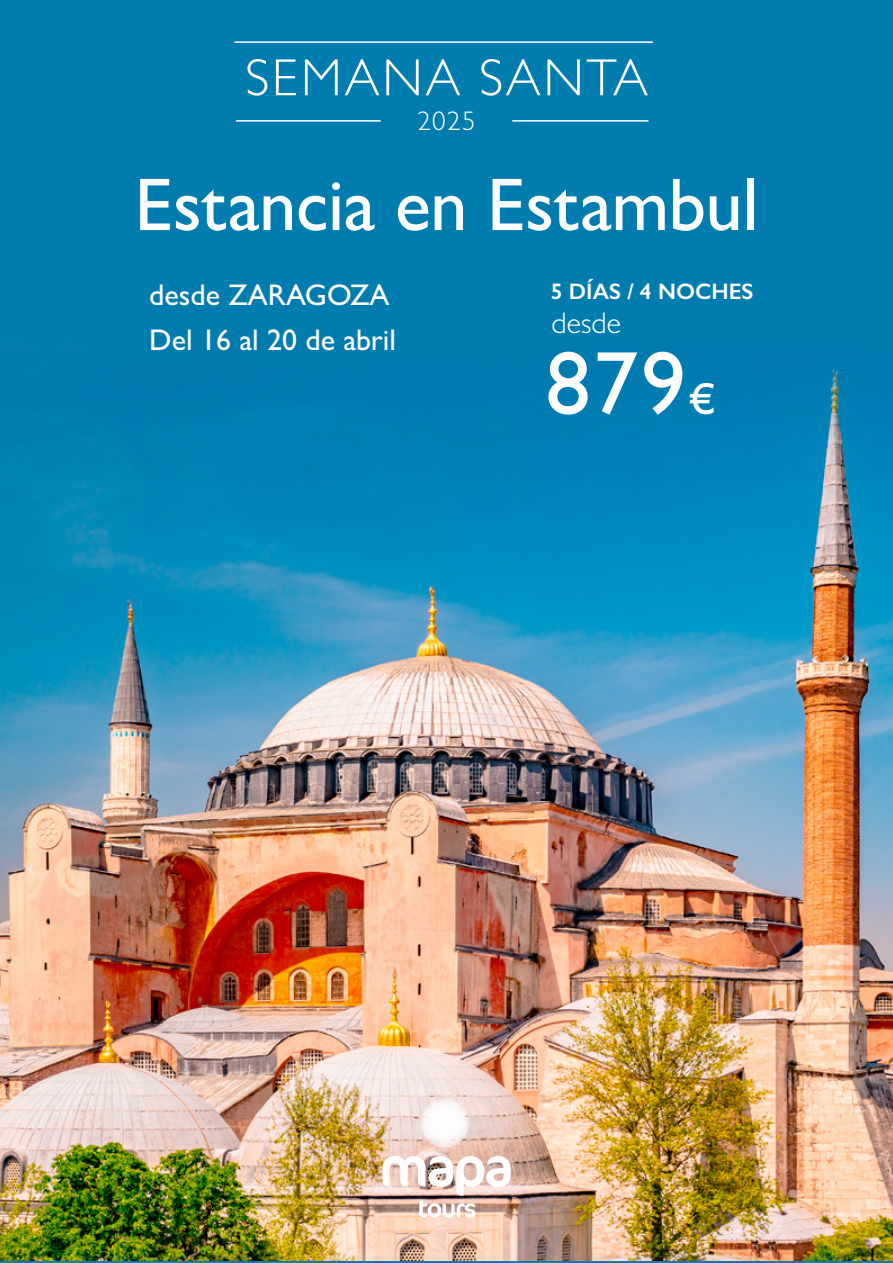
<style>
.page{position:relative;width:893px;height:1263px;background:#007cae}
.page>*{position:absolute;margin:0;border:0;box-sizing:border-box;transform-origin:0 0}
.t1{font:500 90px "Gill Sans";color:#fff}
.t2{font:500 75px "Gill Sans";letter-spacing:-.01em;color:#fff}
.t3{font:300 52.5px "Gill Sans";letter-spacing:.05em;color:#fff}
.t4{font:500 30px/44.5px "Gill Sans";color:#fff}
.t5{font:300 30px "Gill Sans";color:#fff}
.t6{font:300 27px "Gill Sans";color:#fff}
.t7{font:600 22.5px "Gill Sans";color:#fff}
.s1{font-size:45px}
</style>
<div class="page">
<img style="left:0;top:368px;width:893px;height:893px">
<div style="left:432px;top:1099px;width:25px;height:49px;background:#f4e4e0;border-radius:50%"></div>
<div style="left:420px;top:1111px;width:50px;height:25px;background:#ede0de;border-radius:50%"></div>
<svg style="left:421px;top:1100px;width:48px;height:47px;background:#f7efec"></svg>
<img style="left:382px;top:1156px;width:129px;height:62px">
<hr style="left:236px;top:120px;width:145px;height:2px;background:#fff">
<hr style="left:512px;top:120px;width:136px;height:2px;background:#fff">
<hr style="left:234px;top:41px;width:419px;height:2px;background:#fff">
<h3 class="t3" style="left:245px;top:46px;width:405px">SEMANA SANTA</h3>
<p class="t6" style="left:417px;top:104px;width:60px">2025</p>
<h2 class="t2" style="left:135px;top:160px;width:625px">Estancia en Estambul</h2>
<p class="t4" style="left:149px;top:272px;width:248px">desde ZARAGOZA<br>Del 16 al 20 de abril</p>
<p class="t7" style="left:551px;top:278px;width:204px">5 DÍAS / 4 NOCHES</p>
<p class="t5" style="left:552px;top:305px;width:71px">desde</p>
<h1 class="t1" style="left:545px;top:330px;width:172px">879<span class="s1">€</span></h1>
</div>
